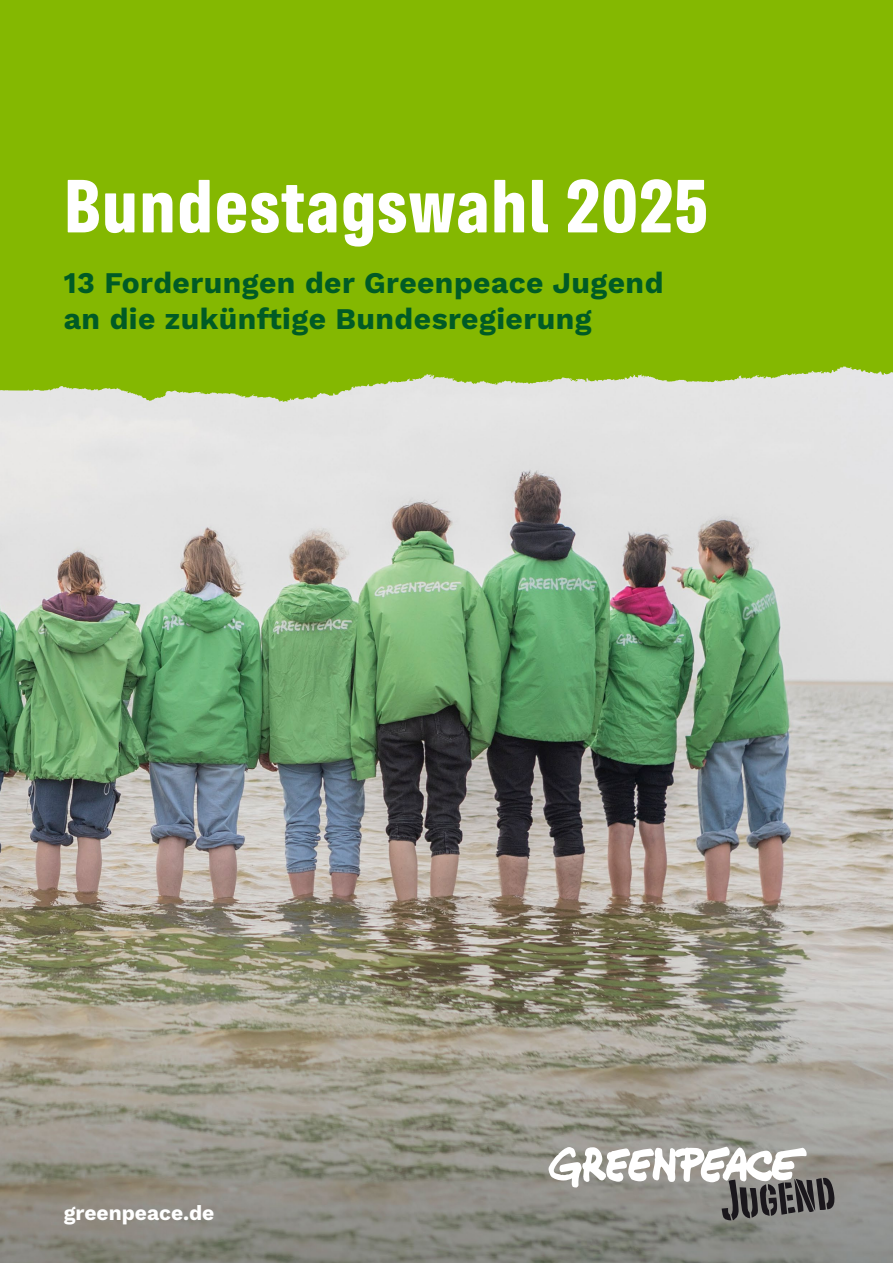
<style>
.page{position:relative;width:893px;height:1263px;background:#fff}
.page>*{position:absolute;margin:0;border:0;box-sizing:border-box;transform-origin:0 0}
.t1{font:700 67.5px "Greenpeace Sans";letter-spacing:.015em;color:#fff}
.t2{font:700 30px/36px "Work Sans";letter-spacing:.015em;color:#005b25}
.t3{font:700 21px "Work Sans";color:#fff}
</style>
<div class="page">
<img style="left:0;top:402px;width:893px;height:861px">
<svg style="left:549px;top:1147px;width:287px;height:73px"></svg>
<div style="left:0;top:0;width:893px;height:402px;background:#84b801"></div>
<h1 class="t1" style="left:64px;top:154px;width:646px">Bundestagswahl 2025</h1>
<p class="t2" style="left:64px;top:264px;width:601px">13 Forderungen der Greenpeace Jugend an die zukünftige Bundesregierung</p>
<p class="t3" style="left:64px;top:1197px;width:152px">greenpeace.de</p>
</div>
